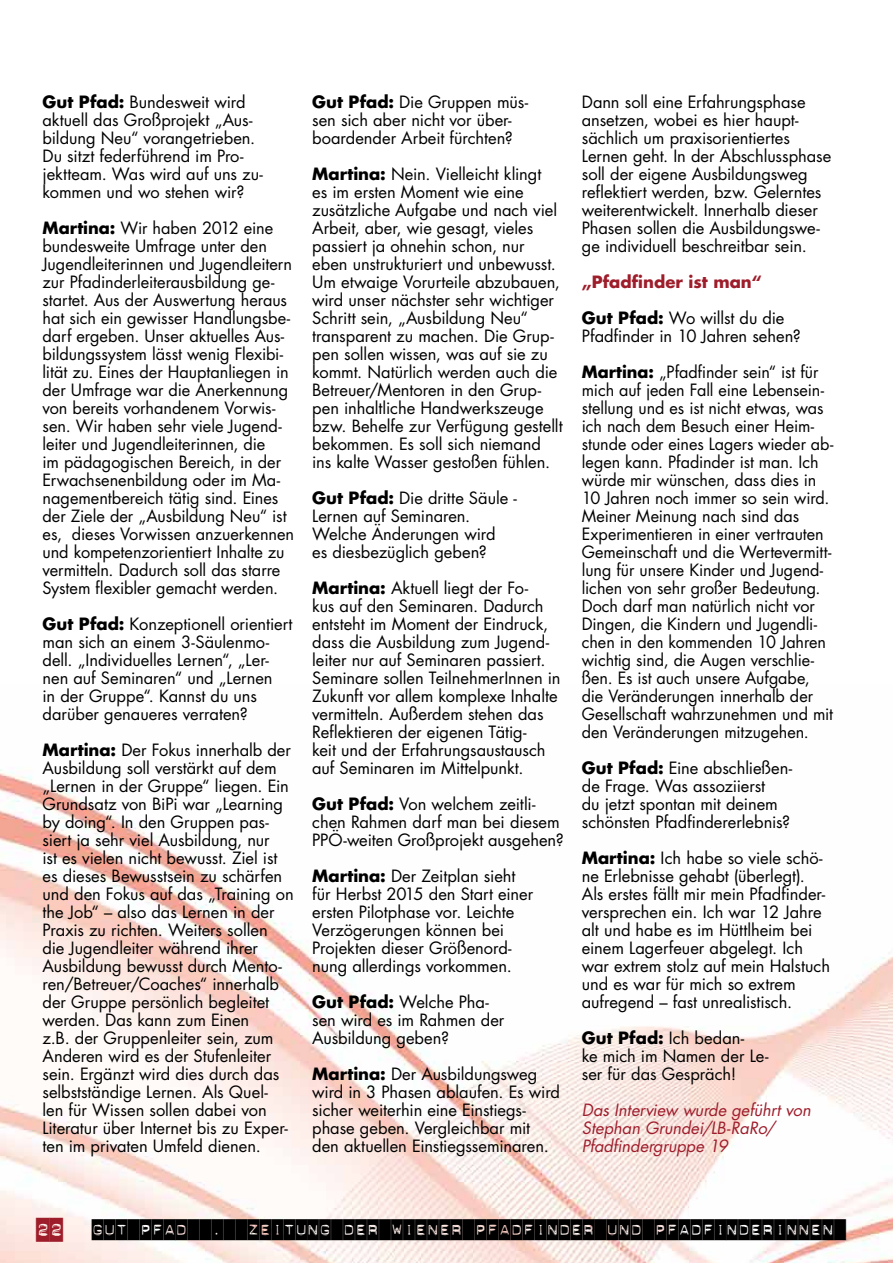
<style>
.page{position:relative;width:893px;height:1263px;background:#fff}
.page>*{position:absolute;margin:0;border:0;box-sizing:border-box;transform-origin:0 0}
.t1{font:21px "Dynamoe";color:#000}
.t2{font:16.5px/18px "Futura";letter-spacing:-.005em;color:#000}
.t3{font:italic 16.5px/18px "Futura";letter-spacing:-.005em;color:#9e1d2b}
.t4{font:700 16.5px/36px "Futura";color:#9e1d2b}
.s1{font-weight:700}
.s2{color:#000}
.s3{font-weight:400;color:#000}
.s4{font-size:24px;color:#9e1d2b}
</style>
<div class="page">
<img style="left:0;top:769px;width:893px;height:494px">
<p class="t2" style="left:43px;top:93px;width:222px"><span class="s1">Gut Pfad:</span> Bundesweit wird aktuell das Großprojekt „Aus&shy;bildung Neu“ vorangetrieben.<br>Du sitzt federführend im Pro&shy;jektteam. Was wird auf uns zu&shy;kommen und wo stehen wir?</p>
<p class="t2" style="left:43px;top:219px;width:253px"><span class="s1">Martina:</span> Wir haben 2012 eine bundesweite Umfrage unter den Jugendleiterinnen und Jugendleitern zur Pfadinderleiterausbildung ge&shy;startet. Aus der Auswertung heraus hat sich ein gewisser Handlungsbe&shy;darf ergeben. Unser aktuelles Aus&shy;bildungssystem lässt wenig Flexibi&shy;lität zu. Eines der Hauptanliegen in der Umfrage war die Anerkennung von bereits vorhandenem Vorwis&shy;sen. Wir haben sehr viele Jugend&shy;leiter und Jugendleiterinnen, die<br>im pädagogischen Bereich, in der Erwachsenenbildung oder im Ma&shy;nagementbereich tätig sind. Eines der Ziele der „Ausbildung Neu“ ist es, dieses Vorwissen anzuerkennen und kompetenzorientiert Inhalte zu vermitteln. Dadurch soll das starre System flexibler gemacht werden.</p>
<p class="t2" style="left:43px;top:615px;width:252px"><span class="s1">Gut Pfad:</span> Konzeptionell orientiert man sich an einem 3-Säulenmo&shy;dell. „Individuelles Lernen“, „Ler&shy;nen auf Seminaren“ und „Lernen<br>in der Gruppe“. Kannst du uns darüber genaueres verraten?</p>
<p class="t2" style="left:43px;top:741px;width:253px"><span class="s1">Martina:</span> Der Fokus innerhalb der<br>Ausbildung soll verstärkt auf dem „Lernen in der Gruppe“ liegen. Ein<br>Grundsatz von BiPi war „Learning by doing“. In den Gruppen pas&shy;siert ja sehr viel Ausbildung, nur<br>ist es vielen nicht bewusst. Ziel ist es dieses Bewusstsein zu schärfen und den Fokus auf das „Training on the Job“ – also das Lernen in der<br>Praxis zu richten. Weiters sollen die Jugendleiter während ihrer<br>Ausbildung bewusst durch Mento&shy;ren/Betreuer/Coaches“ innerhalb der Gruppe persönlich begleitet werden. Das kann zum Einen<br>z.B. der Gruppenleiter sein, zum<br>Anderen wird es der Stufenleiter sein. Ergänzt wird dies durch das selbstständige Lernen. Als Quel-<br>len für Wissen sollen dabei von<br>Literatur über Internet bis zu Exper&shy;ten im privaten Umfeld dienen.</p>
<p class="t2" style="left:312px;top:93px;width:217px"><span class="s1">Gut Pfad:</span> Die Gruppen müs&shy;sen sich aber nicht vor über&shy;boardender Arbeit fürchten?</p>
<p class="t2" style="left:312px;top:165px;width:252px"><span class="s1">Martina:</span> Nein. Vielleicht klingt<br>es im ersten Moment wie eine zusätzliche Aufgabe und nach viel Arbeit, aber, wie gesagt, vieles passiert ja ohnehin schon, nur eben unstrukturiert und unbewusst.<br>Um etwaige Vorurteile abzubauen, wird unser nächster sehr wichtiger Schritt sein, „Ausbildung Neu“ transparent zu machen. Die Grup&shy;pen sollen wissen, was auf sie zu kommt. Natürlich werden auch die Betreuer/Mentoren in den Grup&shy;pen inhaltliche Handwerkszeuge bzw. Behelfe zur Verfügung gestellt bekommen. Es soll sich niemand ins kalte Wasser gestoßen fühlen.</p>
<p class="t2" style="left:312px;top:489px;width:205px"><span class="s1">Gut Pfad:</span> Die dritte Säule --<br>Lernen auf Seminaren.<br>Welche Änderungen wird<br>es diesbezüglich geben?</p>
<p class="t2" style="left:312px;top:579px;width:250px"><span class="s1">Martina:</span> Aktuell liegt der Fo-<br>kus auf den Seminaren. Dadurch entsteht im Moment der Eindruck, dass die Ausbildung zum Jugend&shy;leiter nur auf Seminaren passiert.<br>Seminare sollen TeilnehmerInnen in Zukunft vor allem komplexe Inhalte vermitteln. Außerdem stehen das Reflektieren der eigenen Tätig-<br>keit und der Erfahrungsaustausch auf Seminaren im Mittelpunkt.</p>
<p class="t2" style="left:312px;top:795px;width:253px"><span class="s1">Gut Pfad:</span> Von welchem zeitli&shy;chen Rahmen darf man bei diesem<br>PPÖ-weiten Großprojekt ausgehen?</p>
<p class="t2" style="left:312px;top:867px;width:223px"><span class="s1">Martina:</span> Der Zeitplan sieht für Herbst 2015 den Start einer ersten Pilotphase vor. Leichte<br>Verzögerungen können bei<br>Projekten dieser Größenord&shy;nung allerdings vorkommen.</p>
<p class="t2" style="left:312px;top:993px;width:194px"><span class="s1">Gut Pfad:</span> Welche Pha&shy;sen wird es im Rahmen der<br>Ausbildung geben?</p>
<p class="t2" style="left:312px;top:1065px;width:249px"><span class="s1">Martina:</span> Der Ausbildungsweg wird in 3 Phasen ablaufen. Es wird sicher weiterhin eine Einstiegs&shy;phase geben. Vergleichbar mit den aktuellen Einstiegsseminaren.</p>
<p class="t2" style="left:582px;top:93px;width:251px">Dann soll eine Erfahrungsphase ansetzen, wobei es hier haupt&shy;sächlich um praxisorientiertes Lernen geht. In der Abschlussphase soll der eigene Ausbildungsweg reflektiert werden, bzw. Gelerntes weiterentwickelt. Innerhalb dieser Phasen sollen die Ausbildungswe&shy;ge individuell beschreitbar sein.</p>
<p class="t4" style="left:582px;top:263px;width:204px">„Pfadfinder ist man“<br><span class="s2">Gut Pfad:</span> <span class="s3">Wo willst du die</span></p>
<p class="t2" style="left:582px;top:318px;width:238px;line-height:35.8px">Pfadfinder in 10 Jahren sehen?<br><span class="s1">Martina:</span> „Pfadfinder sein“ ist für</p>
<p class="t2" style="left:582px;top:381px;width:253px">mich auf jeden Fall eine Lebensein&shy;stellung und es ist nicht etwas, was ich nach dem Besuch einer Heim&shy;stunde oder eines Lagers wieder ab&shy;legen kann. Pfadinder ist man. Ich würde mir wünschen, dass dies in 10 Jahren noch immer so sein wird.<br>Meiner Meinung nach sind das Experimentieren in einer vertrauten Gemeinschaft und die Wertevermitt&shy;lung für unsere Kinder und Jugend&shy;lichen von sehr großer Bedeutung.<br>Doch darf man natürlich nicht vor Dingen, die Kindern und Jugendli&shy;chen in den kommenden 10 Jahren wichtig sind, die Augen verschlie&shy;ßen. Es ist auch unsere Aufgabe, die Veränderungen innerhalb der Gesellschaft wahrzunehmen und mit den Veränderungen mitzugehen.</p>
<p class="t2" style="left:582px;top:759px;width:212px"><span class="s1">Gut Pfad:</span> Eine abschließen&shy;de Frage. Was assoziierst<br>du jetzt spontan mit deinem schönsten Pfadfindererlebnis?</p>
<p class="t2" style="left:582px;top:849px;width:250px"><span class="s1">Martina:</span> Ich habe so viele schö&shy;ne Erlebnisse gehabt (überlegt).<br>Als erstes fällt mir mein Pfadfinder&shy;versprechen ein. Ich war 12 Jahre alt und habe es im Hüttlheim bei einem Lagerfeuer abgelegt. Ich war extrem stolz auf mein Halstuch und es war für mich so extrem aufregend – fast unrealistisch.</p>
<p class="t2" style="left:582px;top:1029px;width:188px"><span class="s1">Gut Pfad:</span> Ich bedan-<br>ke mich im Namen der Le&shy;ser für das Gespräch!</p>
<p class="t3" style="left:582px;top:1101px;width:230px">Das Interview wurde geführt von<br>Stephan Grundei/LB-RaRo/<br>Pfadfindergruppe 19</p>
<p class="t1" style="left:36px;top:1219px;width:799px"><span class="s4">22</span> GUT PFAD . ZEITUNG DER WIENER PFADFINDER UND PFADFINDERINNEN</p>
</div>
